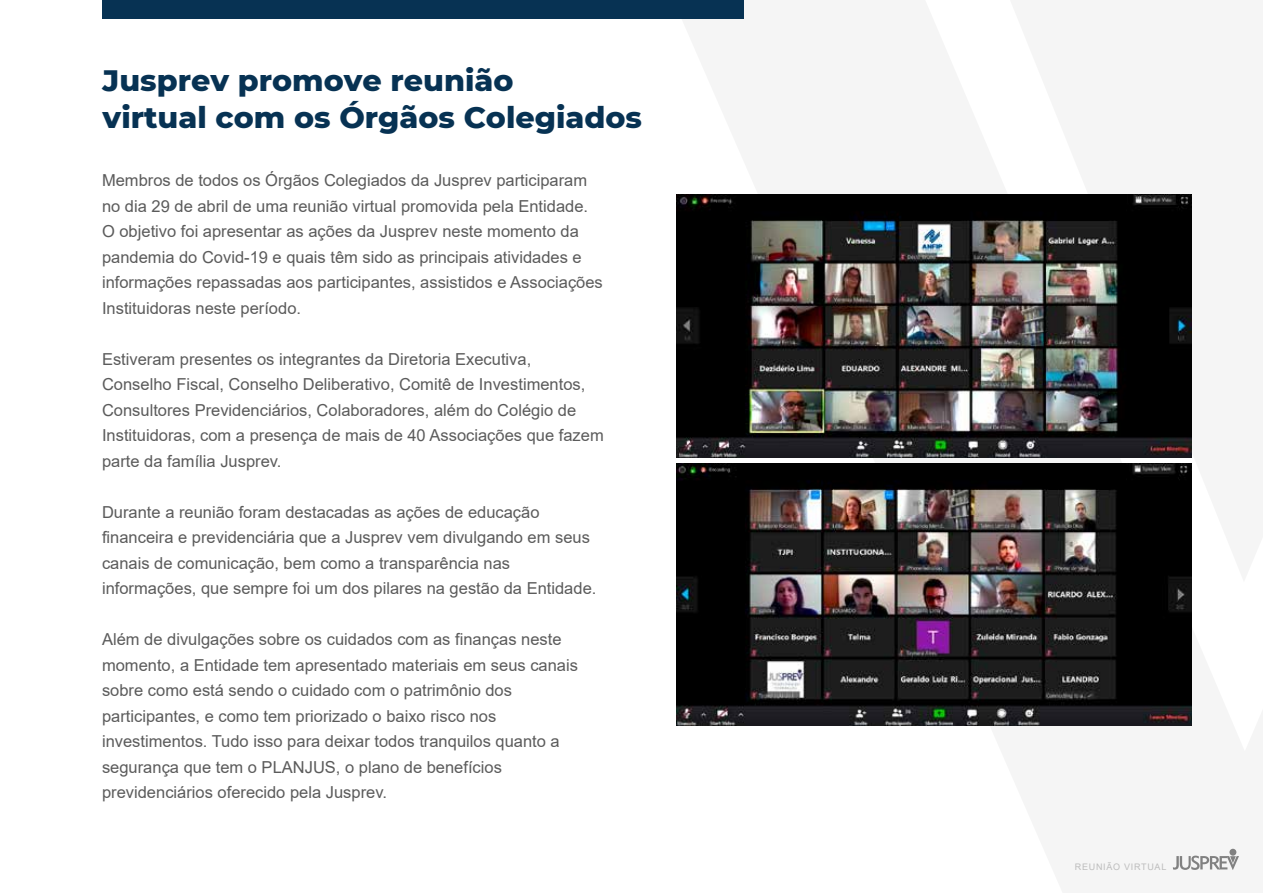
<style>
.page{position:relative;width:1263px;height:893px;background:#fff}
.page>*{position:absolute;margin:0;border:0;box-sizing:border-box;transform-origin:0 0}
.t1{font:800 30.15px/36.2px "Montserrat";color:#073253}
.t2{font:16.5px/25.5px "Arial";color:#5b5b5b}
.t3{font:9px "Arial";letter-spacing:.08em;color:#bdbdbd}
</style>
<div class="page">
<svg style="left:1010px;top:194px;width:182px;height:388px"></svg>
<div style="left:1229px;top:849px;width:7px;height:7px;background:#818181;border-radius:50%"></div>
<svg style="left:1173px;top:856px;width:66px;height:14px"></svg>
<div style="left:102px;top:0;width:641px;height:19px;background:#073253"></div>
<img style="left:677px;top:195px;width:514px;height:262px">
<img style="left:677px;top:463px;width:514px;height:263px">
<h1 class="t1" style="left:103px;top:61px;width:541px">Jusprev promove reunião<br>virtual com os Órgãos Colegiados</h1>
<p class="t2" style="left:102px;top:167px;width:502px">Membros de todos os Órgãos Colegiados da Jusprev participaram no dia 29 de abril de uma reunião virtual promovida pela Entidade.<br>O objetivo foi apresentar as ações da Jusprev neste momento da pandemia do Covid-19 e quais têm sido as principais atividades e informações repassadas aos participantes, assistidos e Associações Instituidoras neste período.</p>
<p class="t2" style="left:102px;top:346px;width:503px">Estiveram presentes os integrantes da Diretoria Executiva, Conselho Fiscal, Conselho Deliberativo, Comitê de Investimentos, Consultores Previdenciários, Colaboradores, além do Colégio de Instituidoras, com a presença de mais de 40 Associações que fazem parte da família Jusprev.</p>
<p class="t2" style="left:102px;top:499px;width:496px">Durante a reunião foram destacadas as ações de educação financeira e previdenciária que a Jusprev vem divulgando em seus canais de comunicação, bem como a transparência nas informações, que sempre foi um dos pilares na gestão da Entidade.</p>
<p class="t2" style="left:102px;top:626px;width:477px">Além de divulgações sobre os cuidados com as finanças neste momento, a Entidade tem apresentado materiais em seus canais sobre como está sendo o cuidado com o patrimônio dos participantes, e como tem priorizado o baixo risco nos investimentos. Tudo isso para deixar todos tranquilos quanto a segurança que tem o PLANJUS, o plano de benefícios previdenciários oferecido pela Jusprev.</p>
<p class="t3" style="left:1075px;top:861px;width:93px">REUNIÃO VIRTUAL</p>
</div>
